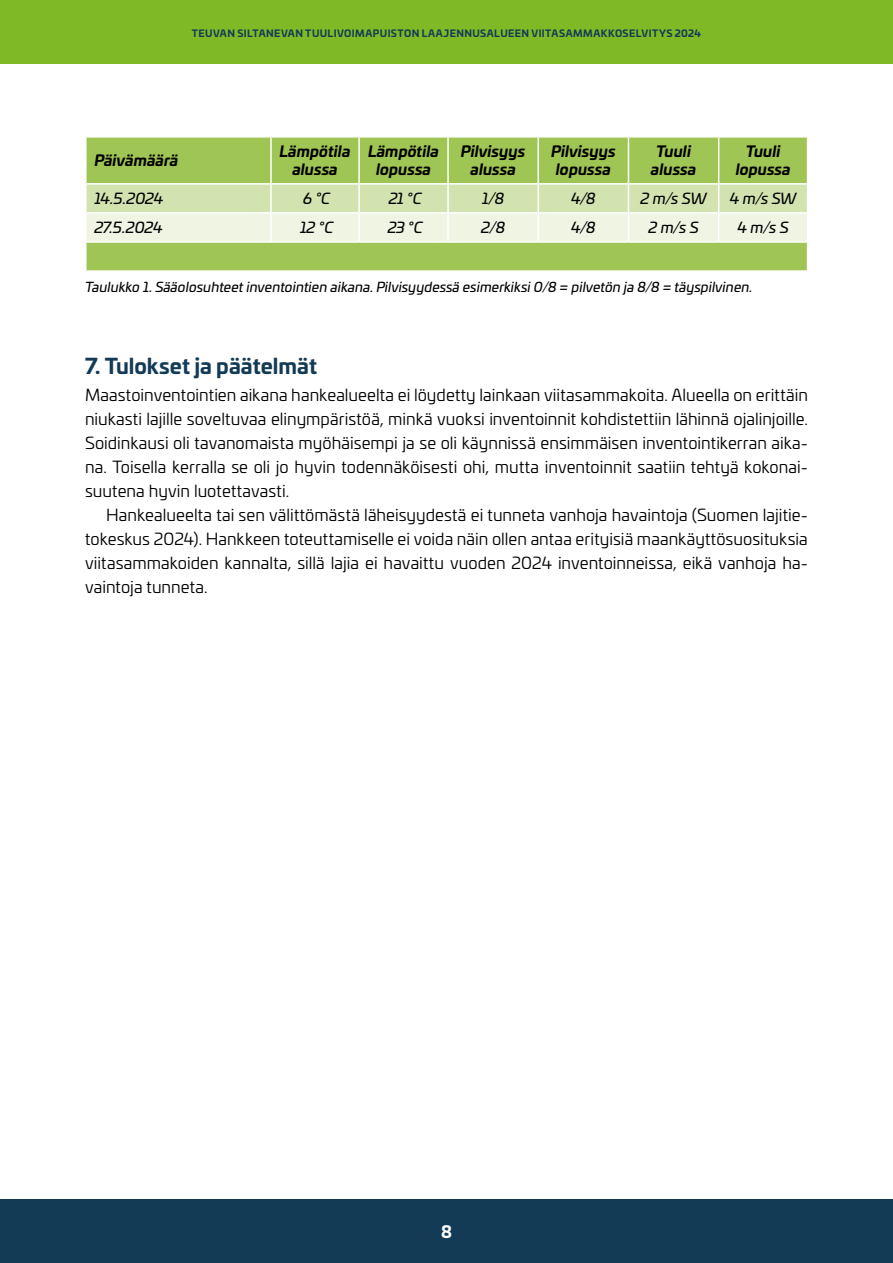
<style>
.page{position:relative;width:893px;height:1263px;background:#fff}
.page>*{position:absolute;margin:0;border:0;box-sizing:border-box;transform-origin:0 0}
.perusotsikko{font:700 21px "Univia Pro";color:#133b55}
.leipis_eka_kpl{font:16.5px/24px "Univia Pro";letter-spacing:.005em;color:#000;text-align:justify}
.leipis{font:16.5px/24px "Univia Pro";color:#000;text-align:justify}
.t1{font:700 16.5px "Univia Pro";color:#fff}
.ylä-_ja_alapalkki_ta{font:italic 700 15px "Univia Pro";letter-spacing:.005em;color:#000}
.perusteksti_taulukko{font:italic 15px "Univia Pro";letter-spacing:-.025em;color:#000}
.kuvateksti{font:italic 13.5px "Univia Pro";letter-spacing:.005em;color:#000}
.t2{font:700 9.75px "Univia Pro";letter-spacing:.04em;color:#133b55}
</style>
<div class="page">
<div style="left:0;top:0;width:893px;height:64px;background:#80b926"></div>
<div style="left:0;top:1199px;width:893px;height:64px;background:#133b55"></div>
<div style="left:87px;top:138px;width:720px;height:45px;background:#9fc654"></div>
<hr style="left:270px;top:138px;width:2px;height:45px;background:#fff">
<hr style="left:358px;top:138px;width:2px;height:45px;background:#fff">
<hr style="left:447px;top:138px;width:2px;height:45px;background:#fff">
<hr style="left:537px;top:138px;width:2px;height:45px;background:#fff">
<hr style="left:628px;top:138px;width:1px;height:45px;background:#fff">
<hr style="left:718px;top:138px;width:1px;height:45px;background:#fff">
<svg style="left:86px;top:184px;width:721px;height:86px;background:#cadfa2"></svg>
<hr style="left:87px;top:183px;width:184px;height:2px;background:#fff">
<hr style="left:271px;top:183px;width:88px;height:2px;background:#fff">
<hr style="left:359px;top:183px;width:89px;height:2px;background:#fff">
<hr style="left:448px;top:183px;width:90px;height:2px;background:#fff">
<hr style="left:538px;top:183px;width:90px;height:2px;background:#fff">
<hr style="left:628px;top:183px;width:91px;height:2px;background:#fff">
<hr style="left:719px;top:183px;width:88px;height:2px;background:#fff">
<hr style="left:87px;top:212px;width:184px;height:2px;background:#fff">
<hr style="left:271px;top:212px;width:88px;height:2px;background:#fff">
<hr style="left:359px;top:212px;width:89px;height:2px;background:#fff">
<hr style="left:448px;top:212px;width:90px;height:2px;background:#fff">
<hr style="left:538px;top:212px;width:90px;height:2px;background:#fff">
<hr style="left:628px;top:212px;width:91px;height:2px;background:#fff">
<hr style="left:719px;top:212px;width:88px;height:2px;background:#fff">
<hr style="left:85px;top:241px;width:186px;height:2px;background:#fff">
<hr style="left:85px;top:243px;width:2px;height:27px;background:#fff">
<hr style="left:271px;top:241px;width:88px;height:2px;background:#fff">
<hr style="left:359px;top:241px;width:89px;height:2px;background:#fff">
<hr style="left:448px;top:241px;width:90px;height:2px;background:#fff">
<hr style="left:538px;top:241px;width:90px;height:2px;background:#fff">
<hr style="left:628px;top:241px;width:91px;height:2px;background:#fff">
<hr style="left:719px;top:241px;width:89px;height:2px;background:#fff">
<p class="t2" style="left:192px;top:25px;width:511px">TEUVAN SILTANEVAN TUULIVOIMAPUISTON LAAJENNUSALUEEN VIITASAMMAKKOSELVITYS 2024</p>
<p class="ylä-_ja_alapalkki_ta" style="left:94px;top:149px;width:85px">Päivämäärä</p>
<p class="ylä-_ja_alapalkki_ta" style="left:280px;top:140px;width:72px">Lämpötila</p>
<p class="ylä-_ja_alapalkki_ta" style="left:292px;top:158px;width:47px">alussa</p>
<p class="ylä-_ja_alapalkki_ta" style="left:368px;top:140px;width:72px">Lämpötila</p>
<p class="ylä-_ja_alapalkki_ta" style="left:376px;top:158px;width:56px">lopussa</p>
<p class="ylä-_ja_alapalkki_ta" style="left:461px;top:140px;width:66px">Pilvisyys</p>
<p class="ylä-_ja_alapalkki_ta" style="left:470px;top:158px;width:47px">alussa</p>
<p class="ylä-_ja_alapalkki_ta" style="left:551px;top:140px;width:66px">Pilvisyys</p>
<p class="ylä-_ja_alapalkki_ta" style="left:556px;top:158px;width:56px">lopussa</p>
<p class="ylä-_ja_alapalkki_ta" style="left:656px;top:140px;width:36px">Tuuli</p>
<p class="ylä-_ja_alapalkki_ta" style="left:651px;top:158px;width:47px">alussa</p>
<p class="ylä-_ja_alapalkki_ta" style="left:746px;top:140px;width:36px">Tuuli</p>
<p class="ylä-_ja_alapalkki_ta" style="left:736px;top:158px;width:56px">lopussa</p>
<p class="perusteksti_taulukko" style="left:94px;top:188px;width:71px">14.5.2024</p>
<p class="perusteksti_taulukko" style="left:303px;top:188px;width:28px">6 °C</p>
<p class="perusteksti_taulukko" style="left:389px;top:188px;width:34px">21 °C</p>
<p class="perusteksti_taulukko" style="left:482px;top:188px;width:24px">1/8</p>
<p class="perusteksti_taulukko" style="left:571px;top:188px;width:26px">4/8</p>
<p class="perusteksti_taulukko" style="left:640px;top:188px;width:68px">2 m/s SW</p>
<p class="perusteksti_taulukko" style="left:730px;top:188px;width:68px">4 m/s SW</p>
<p class="perusteksti_taulukko" style="left:94px;top:217px;width:70px">27.5.2024</p>
<p class="perusteksti_taulukko" style="left:300px;top:217px;width:35px">12 °C</p>
<p class="perusteksti_taulukko" style="left:388px;top:217px;width:37px">23 °C</p>
<p class="perusteksti_taulukko" style="left:481px;top:217px;width:26px">2/8</p>
<p class="perusteksti_taulukko" style="left:571px;top:217px;width:26px">4/8</p>
<p class="perusteksti_taulukko" style="left:648px;top:217px;width:52px">2 m/s S</p>
<p class="perusteksti_taulukko" style="left:737px;top:217px;width:53px">4 m/s S</p>
<p class="kuvateksti" style="left:85px;top:277px;width:669px">Taulukko 1. Sääolosuhteet inventointien aikana. Pilvisyydessä esimerkiksi 0/8 = pilvetön ja 8/8 = täyspilvinen.</p>
<p class="perusotsikko" style="left:85px;top:349px;width:233px">7. Tulokset ja päätelmät</p>
<p class="leipis_eka_kpl" style="left:85px;top:382px;width:724px">Maastoinventointien aikana hankealueelta ei löydetty lainkaan viitasammakoita. Alueella on erittäin niukasti lajille soveltuvaa elinympäristöä, minkä vuoksi inventoinnit kohdistettiin lähinnä ojalinjoille.<br>Soidinkausi oli tavanomaista myöhäisempi ja se oli käynnissä ensimmäisen inventointikerran aika&shy;na. Toisella kerralla se oli jo hyvin todennäköisesti ohi, mutta inventoinnit saatiin tehtyä kokonai&shy;suutena hyvin luotettavasti.</p>
<p class="leipis" style="left:85px;top:502px;width:724px;text-indent:21px">Hankealueelta tai sen välittömästä läheisyydestä ei tunneta vanhoja havaintoja (Suomen lajitie&shy;tokeskus 2024). Hankkeen toteuttamiselle ei voida näin ollen antaa erityisiä maankäyttösuosituksia viitasammakoiden kannalta, sillä lajia ei havaittu vuoden 2024 inventoinneissa, eikä vanhoja ha&shy;vaintoja tunneta.</p>
<p class="t1" style="left:441px;top:1218px;width:12px">8</p>
</div>
